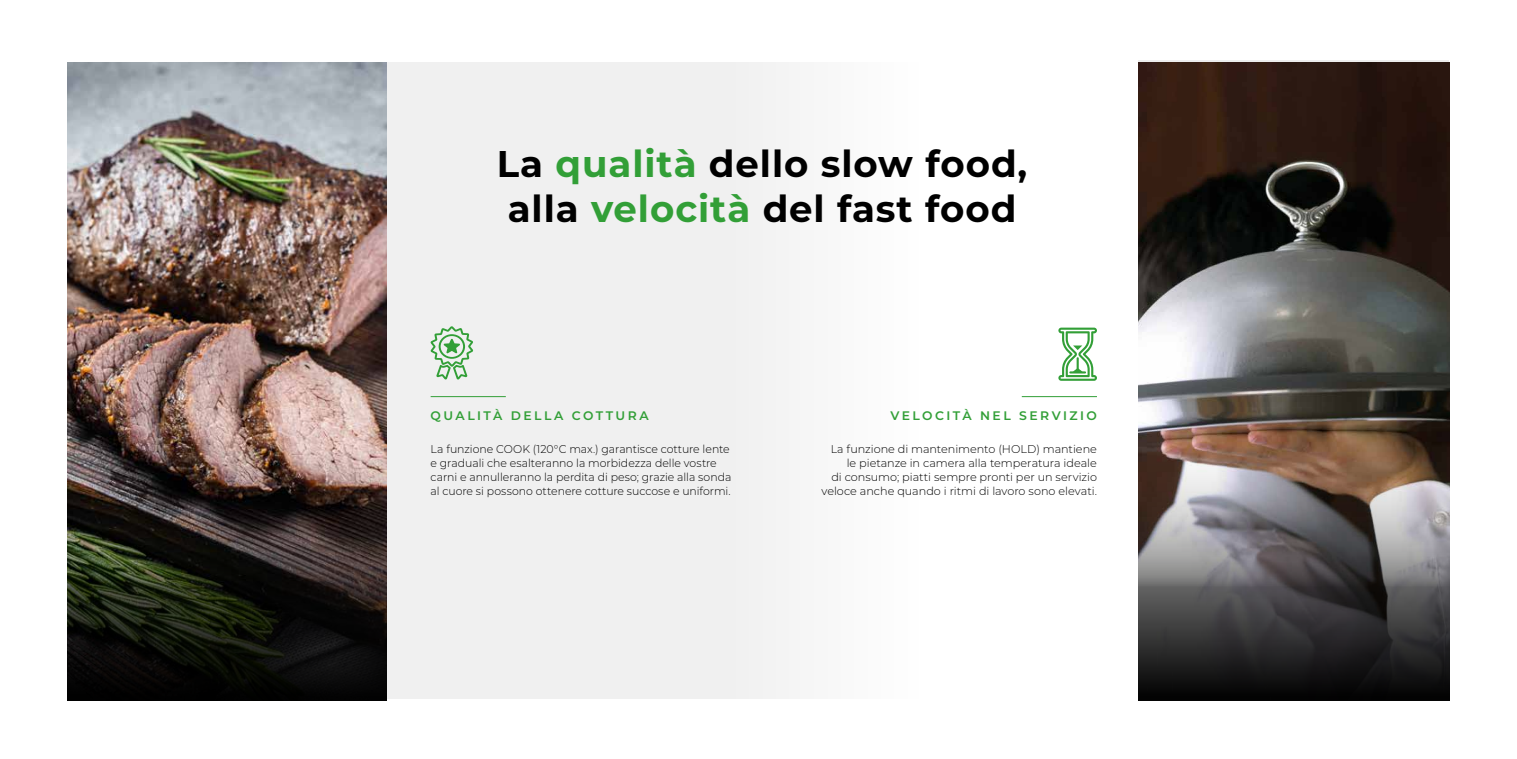
<style>
.page{position:relative;width:1517px;height:759px;background:#fff}
.page>*{position:absolute;margin:0;border:0;box-sizing:border-box;transform-origin:0 0}
.t1{font:700 37.12px/44.5px "Montserrat";letter-spacing:.025em;color:#000}
.t2{font:600 12.38px "Montserrat";letter-spacing:.2em;color:#329f37}
.t3{font:300 11.25px/13.8px "Montserrat";letter-spacing:-.005em;color:#000}
.s1{color:#329f37}
</style>
<div class="page">
<div style="left:68px;top:62px;width:1381px;height:636px;background:linear-gradient(to bottom,#f6f5f5,#f5f5f5)"></div>
<img style="left:1139px;top:62px;width:310px;height:335px">
<img style="left:67px;top:62px;width:319px;height:334px">
<svg style="left:1058px;top:327px;width:39px;height:53px"></svg>
<hr style="left:1021px;top:396px;width:76px;height:1px;background:#329f37">
<hr style="left:431px;top:396px;width:75px;height:1px;background:#329f37">
<svg style="left:430px;top:326px;width:43px;height:53px"></svg>
<img style="left:67px;top:396px;width:319px;height:304px">
<svg style="left:1139px;top:397px;width:310px;height:303px;background:#5b5451"></svg>
<h1 class="t1" style="left:497px;top:139px;width:532px">La <span class="s1">qualità</span> dello slow food, alla <span class="s1">velocità</span> del fast food</h1>
<p class="t2" style="left:431px;top:407px;width:219px">QUALITÀ DELLA COTTURA</p>
<p class="t2" style="left:890px;top:407px;width:208px">VELOCITÀ NEL SERVIZIO</p>
<p class="t3" style="left:431px;top:442px;width:302px">La funzione COOK (120°C max.) garantisce cotture lente e graduali che esalteranno la morbidezza delle vostre carni e annulleranno la perdita di peso; grazie alla sonda al cuore si possono ottenere cotture succose e uniformi.</p>
<p class="t3" style="left:821px;top:442px;width:277px;text-align:right">La funzione di mantenimento (HOLD) mantiene le pietanze in camera alla temperatura ideale<br>di consumo; piatti sempre pronti per un servizio veloce anche quando i ritmi di lavoro sono elevati.</p>
</div>
